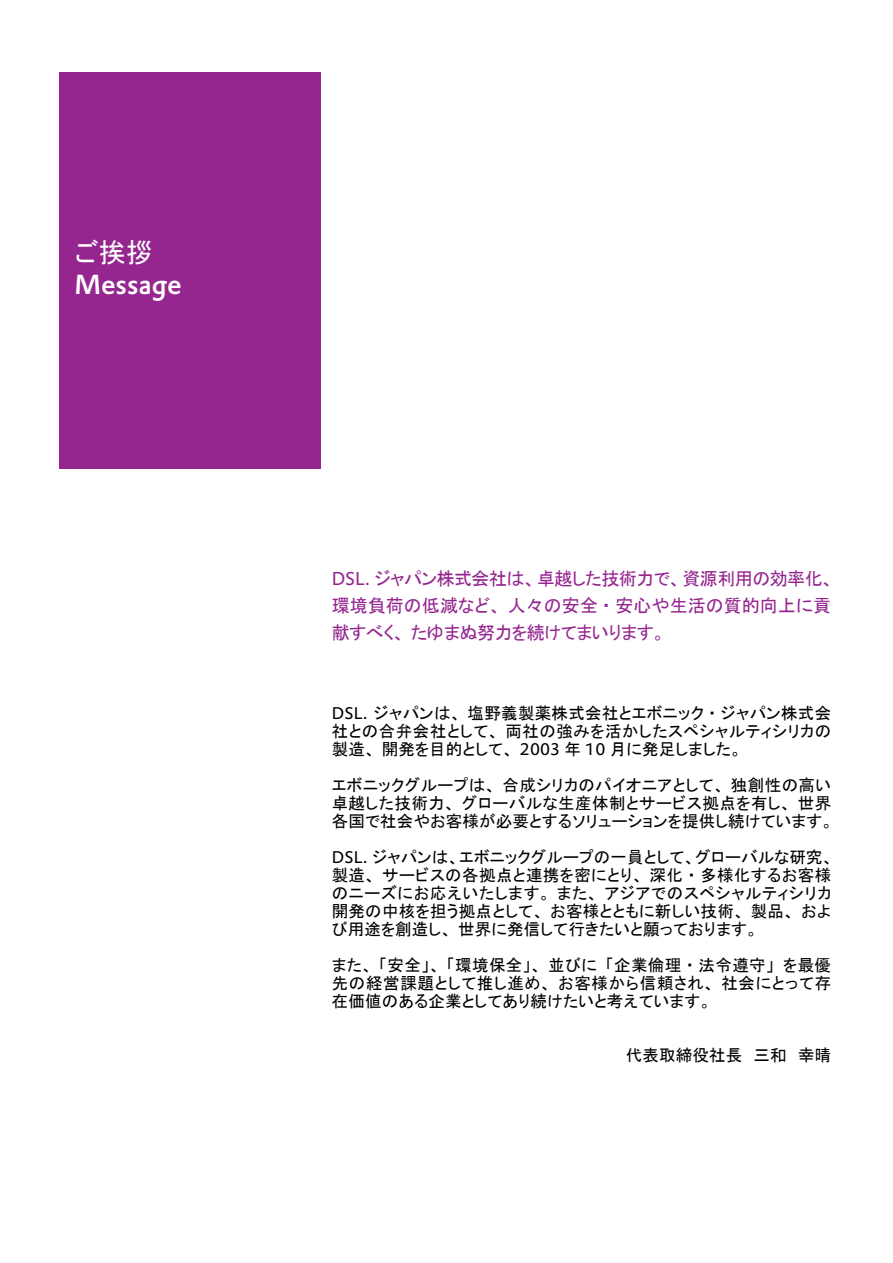
<style>
.page{position:relative;width:893px;height:1263px;background:#fff}
.page>*{position:absolute;margin:0;border:0;box-sizing:border-box;transform-origin:0 0}
.t1{font:500 27px "Evonik Prokyon";color:#fff}
.t2{font:27px "MS P Gothic";color:#fff}
.t3{font:18.15px/27px "MS P Gothic";letter-spacing:-.03em;color:#95268f}
.t4{font:16.5px/18px "MS P Gothic";letter-spacing:.02em;color:#000;text-align:justify}
.s1{font-family:"Evonik Prokyon"}
</style>
<div class="page">
<div style="left:60px;top:73px;width:261px;height:396px;background:#95268f"></div>
<p class="t2" style="left:75px;top:239px;width:80px">ご挨拶</p>
<p class="t1" style="left:75px;top:263px;width:109px">Message</p>
<p class="t3" style="left:332px;top:565px;width:504px"><span class="s1">DSL.</span> ジャパン株式会社は、卓越した技術力で、資源利用の効率化、環境負荷の低減など、人々の安全・安心や生活の質的向上に貢献すべく、たゆまぬ努力を続けてまいります。</p>
<p class="t4" style="left:332px;top:704px;width:501px"><span class="s1">DSL.</span> ジャパンは、塩野義製薬株式会社とエボニック・ジャパン株式会社との合弁会社として、両社の強みを活かしたスペシャルティシリカの製造、開発を目的として、 <span class="s1">2003</span> 年 <span class="s1">10</span> 月に発足しました。</p>
<p class="t4" style="left:332px;top:776px;width:503px;text-align:left">エボニックグループは、合成シリカのパイオニアとして、独創性の高い卓越した技術力、グローバルな生産体制とサービス拠点を有し、世界各国で社会やお客様が必要とするソリューションを提供し続けています。</p>
<p class="t4" style="left:332px;top:848px;width:504px;text-align:left"><span class="s1">DSL.</span> ジャパンは、エボニックグループの一員として、グローバルな研究、製造、サービスの各拠点と連携を密にとり、深化・多様化するお客様のニーズにお応えいたします。また、アジアでのスペシャルティシリカ開発の中核を担う拠点として、お客様とともに新しい技術、製品、および用途を創造し、世界に発信して行きたいと願っております。</p>
<p class="t4" style="left:332px;top:956px;width:501px">また、「安全」、「環境保全」、並びに「企業倫理・法令遵守」を最優先の経営課題として推し進め、お客様から信頼され、社会にとって存在価値のある企業としてあり続けたいと考えています。</p>
<p class="t4" style="left:626px;top:1046px;width:207px">代表取締役社長　三和　幸晴</p>
</div>
